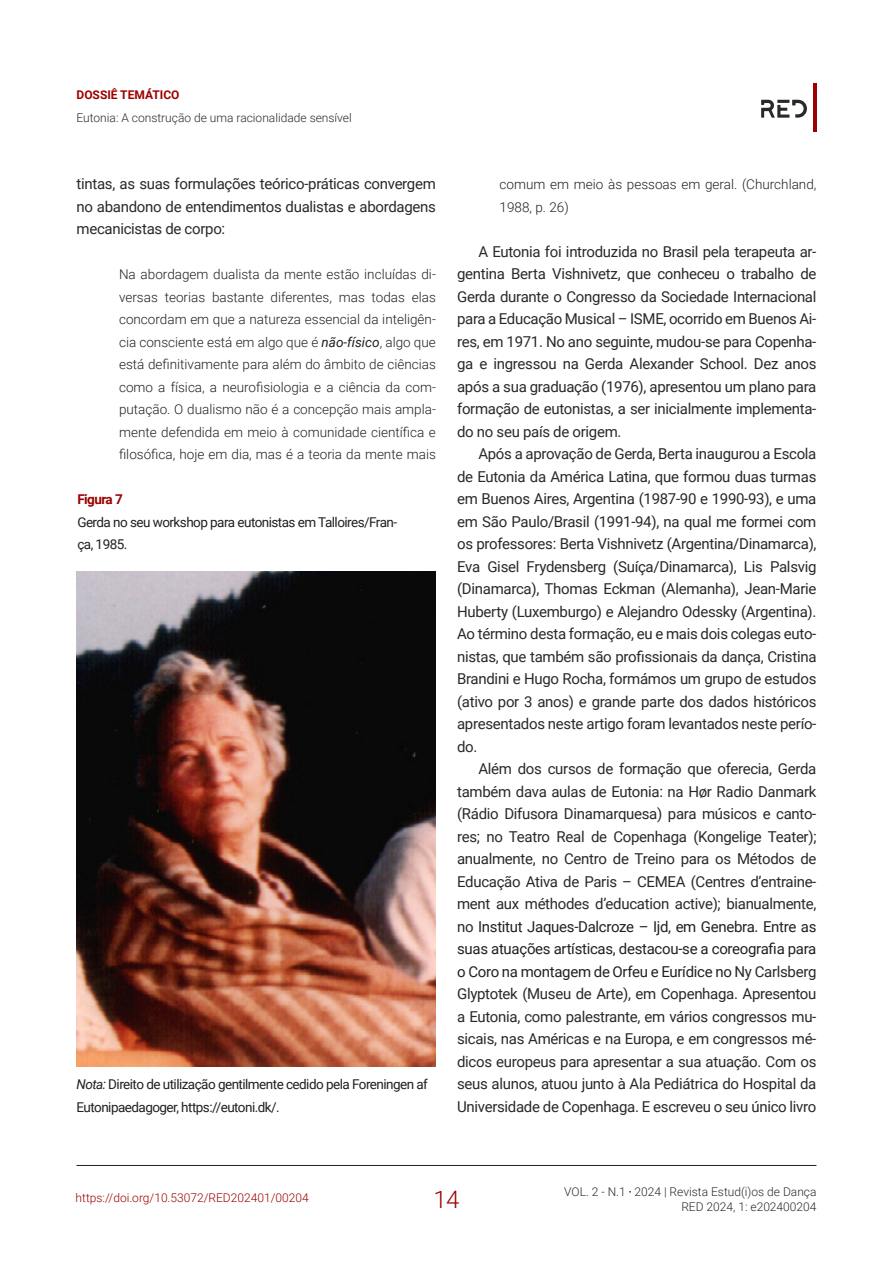
<style>
.page{position:relative;width:893px;height:1263px;background:#fff}
.page>*{position:absolute;margin:0;border:0;box-sizing:border-box;transform-origin:0 0}
.t1{font:300 24px "Roboto";color:#9c0000}
.Corpo_artigo{font:15px/22.5px "Roboto";letter-spacing:-.02em;color:#292929;text-align:justify}
.Citação{font:300 13.5px/22.5px "Roboto";color:#231f20;text-align:justify}
.Descrição_figuras_e{font:13.5px/22.5px "Roboto";letter-spacing:-.04em;color:#231f20}
.Figura{font:700 13.5px "Roboto";letter-spacing:-.04em;color:#9c0000}
.t2{font:300 12px/14.4px "Roboto";color:#292929;text-align:right}
.t3{font:300 12px "Roboto";color:#9c0000}
.t4{font:700 12px "Roboto";color:#9c0000}
.s1{font-weight:400;font-style:italic}
.s2{font-style:italic}
.s3{color:#202124}
.s4{font-size:9px}
</style>
<div class="page">
<hr style="left:77px;top:1165px;width:739px;height:1px;background:#231f20">
<hr style="left:813px;top:84px;width:3px;height:48px;background:#9c0000">
<svg style="left:761px;top:100px;width:46px;height:18px"></svg>
<img style="left:77px;top:571px;width:359px;height:495px">
<p class="t4" style="left:77px;top:86px;width:104px">DOSSIÊ TEMÁTICO</p>
<p class="t2" style="left:77px;top:110px;width:277px">Eutonia: A construção de uma racionalidade sensível</p>
<p class="Corpo_artigo" style="left:77px;top:172px;width:361px">tintas, as suas formulações teórico-práticas convergem no abandono de entendimentos dualistas e abordagens mecanicistas de corpo:</p>
<p class="Citação" style="left:119px;top:262px;width:318px">Na abordagem dualista da mente estão incluídas di&shy;versas teorias bastante diferentes, mas todas elas concordam em que a natureza essencial da inteligên&shy;cia consciente está em algo que é <span class="s1">não-físico</span>, algo que está definitivamente para além do âmbito de ciências como a física, a neurofisiologia e a ciência da com&shy;putação. O dualismo não é a concepção mais ampla&shy;mente defendida em meio à comunidade científica e filosófica, hoje em dia, mas é a teoria da mente mais</p>
<p class="Figura" style="left:77px;top:490px;width:47px">Figura 7</p>
<p class="Descrição_figuras_e" style="left:77px;top:510px;width:321px">Gerda no seu workshop para eutonistas em Talloires/Fran&shy;ça, 1985.</p>
<p class="Descrição_figuras_e" style="left:77px;top:1072px;width:353px"><span class="s2">Nota:</span> Direito de utilização gentilmente cedido pela Foreningen af<br>Eutonipaedagoger, https://eutoni.dk/.</p>
<p class="Citação" style="left:500px;top:172px;width:318px">comum em meio às pessoas em geral. (Churchland,<br>1988, p. 26)</p>
<p class="Corpo_artigo" style="left:457px;top:239px;width:361px;text-indent:21px">A Eutonia foi introduzida no Brasil pela terapeuta ar&shy;gentina Berta Vishnivetz, que conheceu o trabalho de Gerda durante o Congresso da Sociedade Internacional para a Educação Musical – ISME, ocorrido em Buenos Ai&shy;res, em 1971. No ano seguinte, mudou-se para Copenha&shy;ga e ingressou na Gerda Alexander School. Dez anos após a sua graduação (1976), apresentou um plano para formação de eutonistas, a ser inicialmente implementa&shy;do no seu país de origem.</p>
<p class="Corpo_artigo" style="left:457px;top:442px;width:361px;text-indent:21px">Após a aprovação de Gerda, Berta inaugurou a Escola de Eutonia da América Latina, que formou duas turmas em Buenos Aires, Argentina (1987-90 e 1990-93), e uma em São Paulo/Brasil (1991-94), na qual me formei com os professores: Berta Vishnivetz (Argentina/Dinamarca), Eva Gisel Frydensberg (Suíça/Dinamarca), Lis Palsvig (Dinamarca), Thomas Eckman (Alemanha), Jean-Marie Huberty (Luxemburgo) e Alejandro Odessky (Argentina).<br>Ao término desta formação, eu e mais dois colegas euto&shy;nistas, que também são profissionais da dança, Cristina Brandini e Hugo Rocha, formámos um grupo de estudos (ativo por 3 anos) e grande parte dos dados históricos apresentados neste artigo foram levantados neste perío&shy;do.</p>
<p class="Corpo_artigo" style="left:457px;top:757px;width:361px;text-indent:21px">Além dos cursos de formação que oferecia, Gerda também dava aulas de Eutonia: na Hør Radio Danmark (Rádio Difusora Dinamarquesa) para músicos e canto&shy;res; no Teatro Real de Copenhaga (Kongelige Teater); anualmente, no Centro de Treino para os Métodos de Educação Ativa de Paris – CEMEA (Centres d’entraine&shy;ment aux méthodes d’education active); bianualmente, no <span class="s3">Institut Jaques-Dalcroze – Ijd, em Genebra. Entre as suas atuações artísticas, destacou-se a coreografia para o Coro na montagem de Orfeu e Eurídice no</span> Ny Carlsberg Glyptotek (Museu de Arte), em Copenhaga. Apresentou a Eutonia, como palestrante, em vários congressos mu&shy;sicais, nas Américas e na Europa, e em congressos mé&shy;dicos europeus para apresentar a sua atuação. Com os seus alunos, atuou junto à Ala Pediátrica do Hospital da Universidade de Copenhaga. E escreveu o seu único livro</p>
<p class="t3" style="left:76px;top:1189px;width:235px">https://doi.org/10.53072/RED202401/00204</p>
<h1 class="t1" style="left:433px;top:1183px;width:27px">14</h1>
<p class="t2" style="left:564px;top:1184px;width:254px">VOL. 2 - N.1 <span class="s4">•</span> 2024 | Revista Estud(i)os de Dança<br>RED 2024, 1: e202400204</p>
</div>
